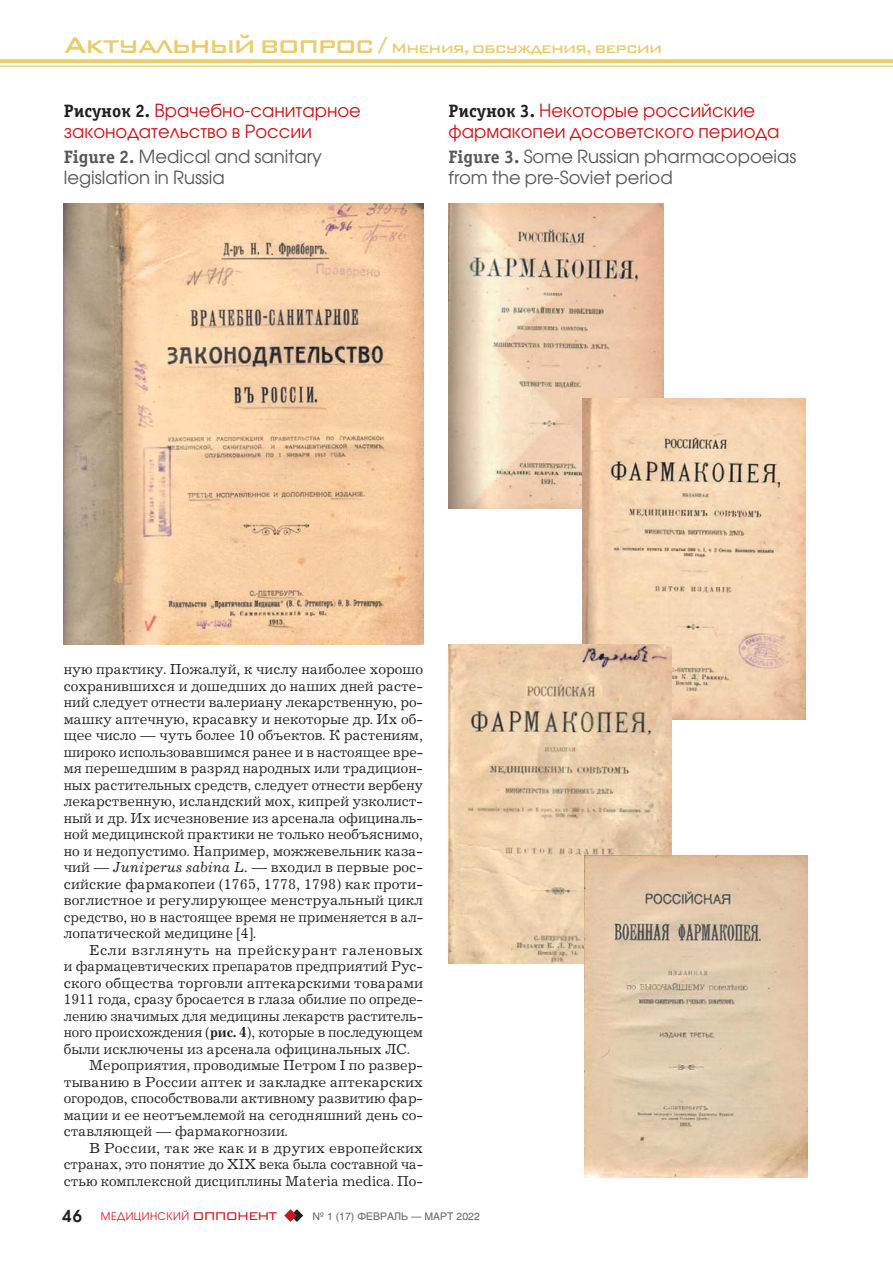
<style>
.page{position:relative;width:893px;height:1263px;background:#fff}
.page>*{position:absolute;margin:0;border:0;box-sizing:border-box;transform-origin:0 0}
.t1{font:18px/21px "Avant Garde Gothic C";color:#c9161d}
.t2{font:18px/21px "Avant Garde Gothic C";color:#58595b}
.t3{font:18px "Bank Gothic Md BT";letter-spacing:-.05em;color:#e8cc6d}
.t4{font:15px/16.5px "Journal";color:#231f20;text-align:justify}
.t5{font:15px "Journal";letter-spacing:.035em;color:#231f20}
.t6{font:10.5px "AG Letterica C";color:#636466}
.t7{font:10.5px "Avant Garde Gothic C";letter-spacing:.04em;color:#ca161d}
.s1{font-size:30px}
.s2{font-family:"Officina Serif Bold ITC";color:#231f20}
.s3{font-family:"Officina Serif Bold ITC"}
.s4{font-style:italic}
.s5{font-weight:700}
.s6{font-weight:700;font-size:16.5px;color:#231f20}
.s7{font-family:"Bank Gothic Lt BT";font-size:15px}
</style>
<div class="page">
<img style="left:64px;top:203px;width:359px;height:442px">
<img style="left:449px;top:203px;width:214px;height:305px">
<img style="left:583px;top:398px;width:222px;height:322px">
<img style="left:449px;top:644px;width:223px;height:319px">
<img style="left:585px;top:856px;width:223px;height:321px">
<svg style="left:0;top:59px;width:893px;height:4px;background:#e9cf77"></svg>
<hr style="left:0;top:66px;width:893px;height:1px;background:#e8cc6d">
<svg style="left:284px;top:1209px;width:19px;height:13px"></svg>
<p class="t3" style="left:64px;top:36px;width:600px"><span class="s1">Актуальный вопрос /</span> Мнения, обсуждения, версии</p>
<p class="t1" style="left:64px;top:102px;width:299px"><span class="s2">Рисунок 2.</span> Врачебно-санитарное законодательство в России</p>
<p class="t2" style="left:64px;top:148px;width:260px"><span class="s3">Figure 2.</span> Medical and sanitary legislation in Russia</p>
<p class="t1" style="left:449px;top:102px;width:332px"><span class="s2">Рисунок 3.</span> Некоторые российские фармакопеи досоветского периода</p>
<p class="t2" style="left:449px;top:148px;width:349px"><span class="s3">Figure 3.</span> Some Russian pharmacopoeias from the pre-Soviet period</p>
<p class="t4" style="left:64px;top:663px;width:361px">ную практику. Пожалуй, к числу наиболее хорошо сохранившихся и дошедших до наших дней расте&shy;ний следует отнести валериану лекарственную, ро&shy;машку аптечную, красавку и некоторые др. Их об&shy;щее число — чуть более 10 объектов. К растениям, широко использовавшимся ранее и в настоящее вре&shy;мя перешедшим в разряд народных или традицион&shy;ных растительных средств, следует отнести вербену лекарственную, исландский мох, кипрей узколист&shy;ный и др. Их исчезновение из арсенала официналь&shy;ной медицинской практики не только необъяснимо, но и недопустимо. Например, можжевельник каза&shy;чий — <span class="s4">Juniperus sabina L.</span> — входил в первые рос&shy;сийские фармакопеи (1765, 1778, 1798) как проти&shy;воглистное и регулирующее менструальный цикл средство, но в настоящее время не применяется в ал&shy;лопатической медицине [4].</p>
<p class="t5" style="left:89px;top:945px;width:335px">Если взглянуть на прейскурант галеновых</p>
<p class="t4" style="left:64px;top:960px;width:361px">и фармацевтических препаратов предприятий Рус-</p>
<p class="t4" style="left:64px;top:976px;width:361px">ского общества торговли аптекарскими товарами</p>
<p class="t4" style="left:64px;top:993px;width:361px">1911 года, сразу бросается в глаза обилие по опреде-</p>
<p class="t4" style="left:64px;top:1009px;width:361px">лению значимых для медицины лекарств раститель-</p>
<p class="t4" style="left:64px;top:1026px;width:361px">ного происхождения (<span class="s5">рис. 4</span>), которые в последующем</p>
<p class="t4" style="left:64px;top:1042px;width:347px">были исключены из арсенала официнальных ЛС.</p>
<p class="t4" style="left:89px;top:1059px;width:335px">Мероприятия, проводимые Петром I по развер-</p>
<p class="t4" style="left:64px;top:1075px;width:361px">тыванию в России аптек и закладке аптекарских</p>
<p class="t4" style="left:64px;top:1092px;width:361px">огородов, способствовали активному развитию фар-</p>
<p class="t4" style="left:64px;top:1108px;width:361px">мации и ее неотъемлемой на сегодняшний день со-</p>
<p class="t4" style="left:64px;top:1125px;width:225px">ставляющей — фармакогнозии.</p>
<p class="t4" style="left:89px;top:1141px;width:335px">В России, так же как и в других европейских</p>
<p class="t4" style="left:64px;top:1158px;width:361px">странах, это понятие до XIX века была составной ча-</p>
<p class="t4" style="left:64px;top:1174px;width:361px">стью комплексной дисциплины Materia medica. По-</p>
<p class="t7" style="left:63px;top:1212px;width:216px"><span class="s6">46</span> МЕДИЦИНСКИЙ <span class="s7">ОППОНЕНТ</span></p>
<p class="t6" style="left:313px;top:1213px;width:169px">№ 1 (17) ФЕВРАЛЬ — МАРТ 2022</p>
</div>
